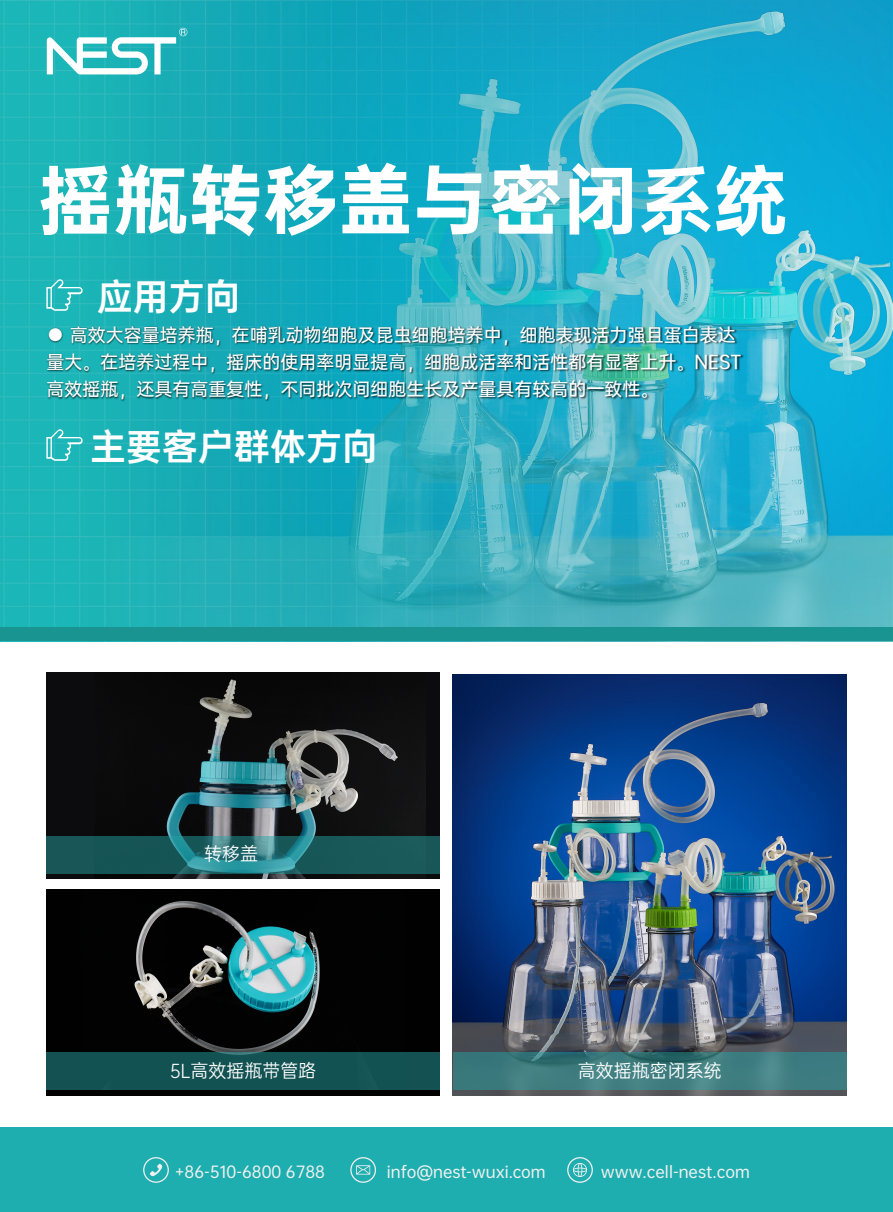
<style>
.page{position:relative;width:893px;height:1212px;background:#fff}
.page>*{position:absolute;margin:0;border:0;box-sizing:border-box;transform-origin:0 0}
.t1{font:75px "OPPO Sans H";color:#fff}
.t2{font:36px "OPPO Sans B";color:#fff}
.t3{font:18px/27px "OPPO Sans M";color:#fff}
.t4{font:18px "OPPO Sans R";color:#fff}
.t5{font:15.45px "OPPO Sans M";color:#f0f0f0}
</style>
<div class="page">
<img style="left:0;top:0;width:893px;height:628px">
<div style="left:46px;top:890px;width:394px;height:206px;background:#020102"></div>
<img style="left:134px;top:901px;width:186px;height:151px">
<img style="left:453px;top:674px;width:394px;height:422px">
<div style="left:46px;top:673px;width:394px;height:206px;background:#0c0b0d"></div>
<img style="left:94px;top:679px;width:331px;height:200px">
<div style="left:47px;top:1052px;width:393px;height:38px;background:#135252"></div>
<svg style="left:453px;top:1052px;width:394px;height:38px;background:#3c7b7e"></svg>
<svg style="left:47px;top:836px;width:393px;height:37px;background:#1f6467"></svg>
<svg style="left:47px;top:28px;width:140px;height:46px"></svg>
<div style="left:0;top:1128px;width:893px;height:84px;background:#1eaeaf"></div>
<svg style="left:143px;top:1157px;width:26px;height:26px"></svg>
<svg style="left:350px;top:1157px;width:26px;height:26px"></svg>
<svg style="left:567px;top:1157px;width:26px;height:26px"></svg>
<div style="left:0;top:628px;width:893px;height:13px;background:#199490"></div>
<svg style="left:46px;top:279px;width:37px;height:32px"></svg>
<img style="left:45px;top:324px;width:707px;height:89px">
<svg style="left:46px;top:429px;width:37px;height:32px"></svg>
<h1 class="t1" style="left:38px;top:134px;width:752px">摇瓶转移盖与密闭系统</h1>
<h2 class="t2" style="left:97px;top:266px;width:145px">应用方向</h2>
<p class="t3" style="left:46px;top:320px;width:697px">● 高效大容量培养瓶，在哺乳动物细胞及昆虫细胞培养中，细胞表现活力强且蛋白表达量大。在培养过程中，摇床的使用率明显提高，细胞成活率和活性都有显著上升。NEST高效摇瓶，还具有高重复性，不同批次间细胞生长及产量具有较高的一致性。</p>
<h2 class="t2" style="left:90px;top:416px;width:289px">主要客户群体方向</h2>
<p class="t4" style="left:204px;top:840px;width:55px">转移盖</p>
<p class="t4" style="left:170px;top:1057px;width:148px">5L高效摇瓶带管路</p>
<p class="t4" style="left:578px;top:1057px;width:145px">高效摇瓶密闭系统</p>
<p class="t5" style="left:175px;top:1159px;width:152px">+86-510-6800 6788</p>
<p class="t5" style="left:387px;top:1159px;width:160px">info@nest-wuxi.com</p>
<p class="t5" style="left:601px;top:1159px;width:151px">www.cell-nest.com</p>
</div>
